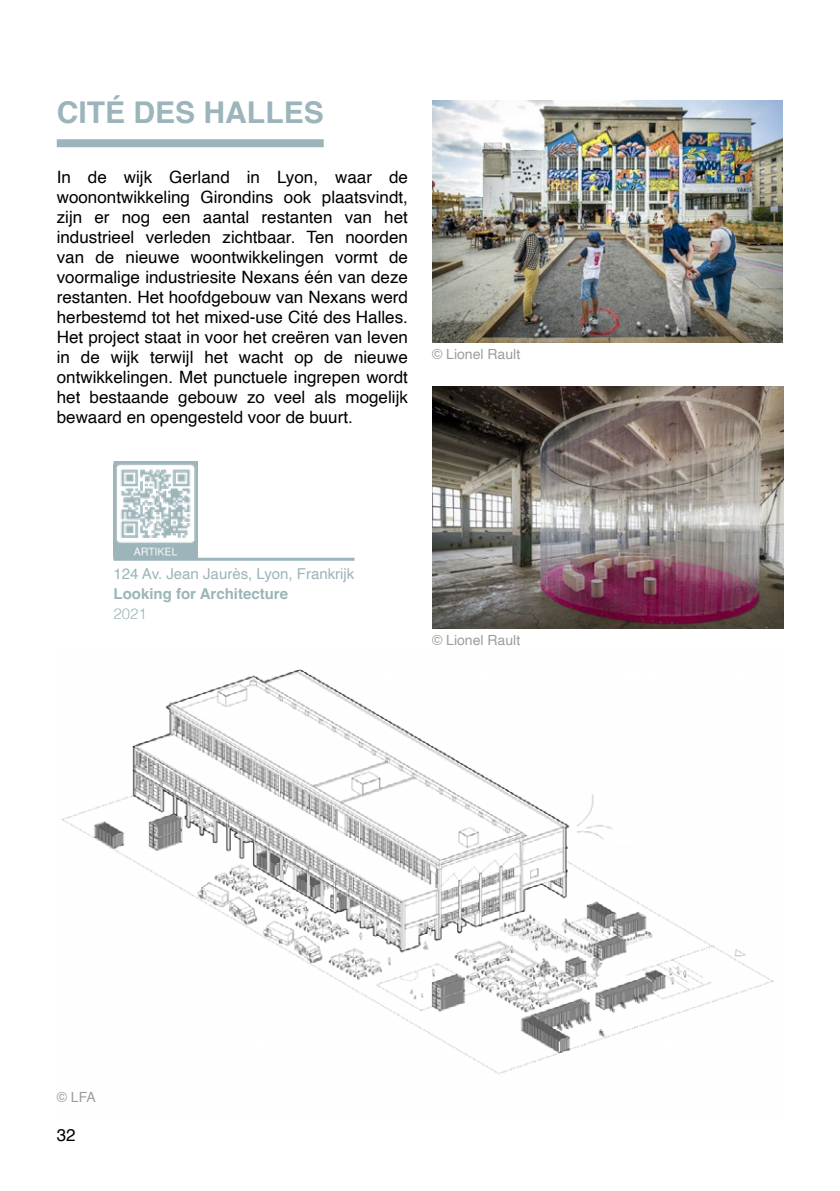
<style>
.page{position:relative;width:840px;height:1191px;background:#fff}
.page>*{position:absolute;margin:0;border:0;box-sizing:border-box;transform-origin:0 0}
.t1{font:700 30px "Helvetica";color:#9cb5ba}
.t2{font:17px/20px "Helvetica";color:#000;text-align:justify}
.t3{font:15px "Helvetica";color:#9cb5ba}
.t4{font:700 15px "Helvetica";color:#9cb5ba}
.t5{font:300 15px "Helvetica";color:#9cb5ba}
.t6{font:14px "Helvetica";color:#9d9d9c}
</style>
<div class="page">
<div style="left:57px;top:139px;width:266px;height:8px;background:#9cb5ba"></div>
<hr style="left:113px;top:558px;width:241px;height:3px;background:#9cb5ba">
<img style="left:116px;top:464px;width:79px;height:92px">
<div style="left:113px;top:461px;width:85px;height:98px;border:2px solid #9cb5ba"></div>
<img style="left:61px;top:669px;width:713px;height:405px">
<img style="left:432px;top:101px;width:350px;height:242px">
<img style="left:432px;top:387px;width:350px;height:242px">
<h1 class="t1" style="left:57px;top:94px;width:268px">CITÉ DES HALLES</h1>
<p class="t2" style="left:57px;top:168px;width:352px">In de wijk Gerland in Lyon, waar de woonontwikkeling Girondins ook plaatsvindt, zijn er nog een aantal restanten van het industrieel verleden zichtbaar. Ten noorden van de nieuwe woontwikkelingen vormt de voormalige industriesite Nexans één van deze restanten. Het hoofdgebouw van Nexans werd herbestemd tot het mixed-use Cité des Halles.<br>Het project staat in voor het creëren van leven in de wijk terwijl het wacht op de nieuwe ontwikkelingen. Met punctuele ingrepen wordt het bestaande gebouw zo veel als mogelijk bewaard en opengesteld voor de buurt.</p>
<p class="t6" style="left:432px;top:343px;width:90px">© Lionel Rault</p>
<p class="t3" style="left:113px;top:562px;width:242px">124 Av. Jean Jaurès, Lyon, Frankrijk</p>
<p class="t4" style="left:113px;top:585px;width:176px">Looking for Architecture</p>
<p class="t5" style="left:113px;top:601px;width:35px">2021</p>
<p class="t6" style="left:432px;top:629px;width:90px">© Lionel Rault</p>
<p class="t6" style="left:57px;top:1085px;width:41px">© LFA</p>
<p class="t2" style="left:57px;top:1125px;width:20px">32</p>
</div>
